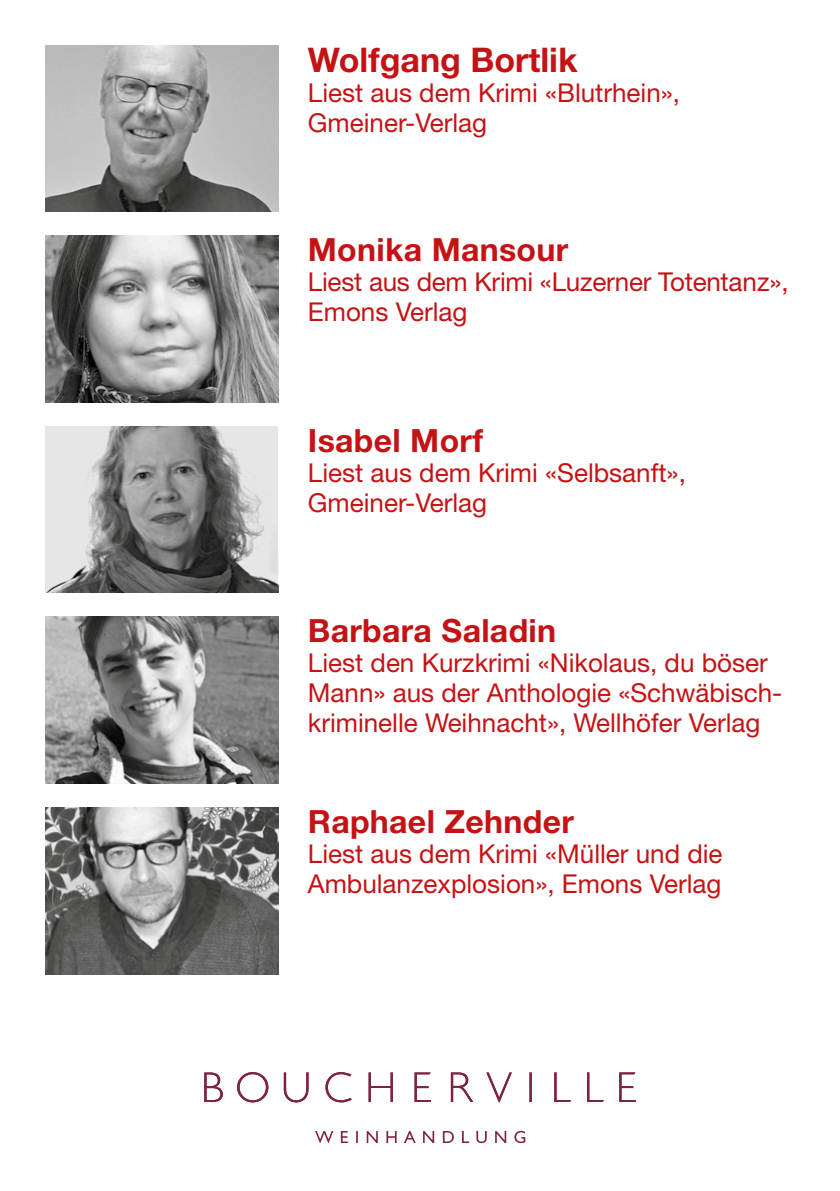
<style>
.page{position:relative;width:840px;height:1191px;background:#fff}
.page>*{position:absolute;margin:0;border:0;box-sizing:border-box;transform-origin:0 0}
.t1{font:700 34px "Helvetica Neue";color:#c51315}
.t2{font:700 32px "Helvetica Neue";letter-spacing:.01em;color:#c51315}
.t3{font:26px/30px "Helvetica Neue";color:#c51315}
</style>
<div class="page">
<img style="left:45px;top:236px;width:233px;height:166px">
<img style="left:45px;top:426px;width:233px;height:167px">
<img style="left:45px;top:617px;width:233px;height:166px">
<img style="left:45px;top:807px;width:233px;height:167px">
<img style="left:45px;top:45px;width:233px;height:167px">
<svg style="left:204px;top:1072px;width:19px;height:30px"></svg>
<svg style="left:237px;top:1072px;width:31px;height:30px"></svg>
<svg style="left:284px;top:1072px;width:24px;height:30px"></svg>
<svg style="left:368px;top:1072px;width:24px;height:30px"></svg>
<svg style="left:414px;top:1072px;width:17px;height:30px"></svg>
<svg style="left:450px;top:1072px;width:23px;height:30px"></svg>
<svg style="left:486px;top:1072px;width:25px;height:30px"></svg>
<hr style="left:529px;top:1072px;width:2px;height:30px;background:#7d2345">
<svg style="left:554px;top:1072px;width:17px;height:30px"></svg>
<svg style="left:587px;top:1072px;width:16px;height:30px"></svg>
<svg style="left:619px;top:1072px;width:16px;height:30px"></svg>
<svg style="left:325px;top:1072px;width:26px;height:30px"></svg>
<svg style="left:315px;top:1131px;width:18px;height:12px"></svg>
<svg style="left:340px;top:1131px;width:7px;height:12px"></svg>
<svg style="left:356px;top:1131px;width:1px;height:12px"></svg>
<svg style="left:366px;top:1131px;width:11px;height:12px"></svg>
<svg style="left:386px;top:1131px;width:10px;height:12px"></svg>
<svg style="left:404px;top:1131px;width:11px;height:12px"></svg>
<svg style="left:423px;top:1131px;width:11px;height:12px"></svg>
<svg style="left:442px;top:1131px;width:11px;height:12px"></svg>
<svg style="left:462px;top:1131px;width:7px;height:12px"></svg>
<svg style="left:476px;top:1131px;width:10px;height:12px"></svg>
<svg style="left:495px;top:1131px;width:11px;height:12px"></svg>
<svg style="left:514px;top:1130px;width:11px;height:13px"></svg>
<h1 class="t1" style="left:308px;top:39px;width:271px">Wolfgang Bortlik</h1>
<p class="t3" style="left:308px;top:77px;width:373px">Liest aus dem Krimi «Blutrhein»,<br>Gmeiner-Verlag</p>
<p class="t2" style="left:308px;top:230px;width:262px">Monika Mansour</p>
<p class="t3" style="left:308px;top:266px;width:482px">Liest aus dem Krimi «Luzerner Totentanz»,<br>Emons Verlag</p>
<p class="t2" style="left:308px;top:420px;width:176px">Isabel Morf</p>
<p class="t3" style="left:308px;top:457px;width:379px">Liest aus dem Krimi «Selbsanft»,<br>Gmeiner-Verlag</p>
<p class="t2" style="left:308px;top:611px;width:250px">Barbara Saladin</p>
<p class="t3" style="left:308px;top:647px;width:475px">Liest den Kurzkrimi «Nikolaus, du böser<br>Mann» aus der Anthologie «Schwäbisch&shy;kriminelle Weihnacht», Wellhöfer Verlag</p>
<p class="t2" style="left:308px;top:801px;width:267px">Raphael Zehnder</p>
<p class="t3" style="left:308px;top:838px;width:416px">Liest aus dem Krimi «Müller und die<br>Ambulanzexplosion», Emons Verlag</p>
</div>
